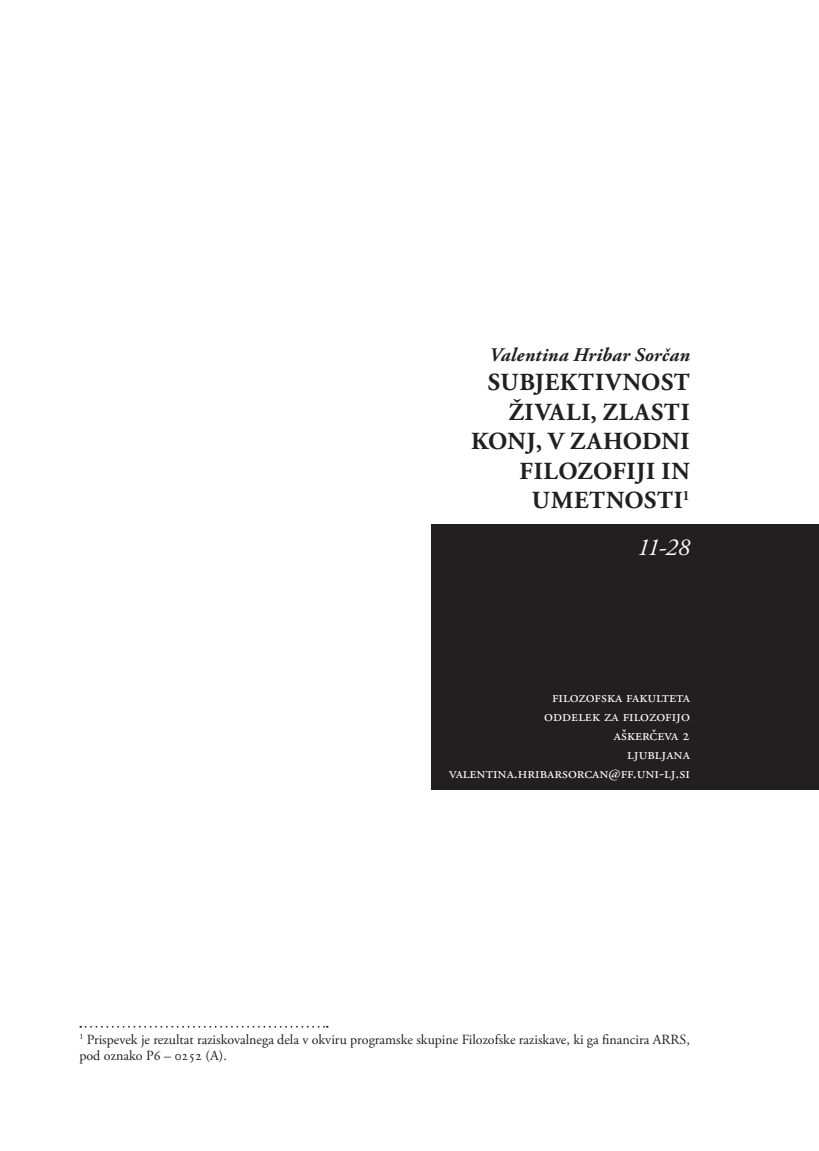
<style>
.page{position:relative;width:819px;height:1151px;background:#fff}
.page>*{position:absolute;margin:0;border:0;box-sizing:border-box;transform-origin:0 0}
.t1{font:700 24.5px/29.4px "Adobe Garamond Pro";letter-spacing:.025em;color:#231f20;text-align:right}
.t2{font:italic 24.5px "Adobe Garamond Pro";color:#fff}
.t3{font:italic 700 19.25px "Adobe Garamond Pro";letter-spacing:.01em;color:#231f20}
.t4{font:15.75px/18.9px "Adobe Garamond Pro";color:#fff;text-align:right}
.t5{font:14px/16.8px "Adobe Garamond Pro";color:#231f20}
</style>
<div class="page">
<div style="left:432px;top:525px;width:387px;height:265px;background:#231f20"></div>
<svg style="left:80px;top:1026px;width:248px;height:2px"></svg>
<h2 class="t3" style="left:489px;top:344px;width:202px">Valentina Hribar Sorčan</h2>
<h1 class="t1" style="left:471px;top:368px;width:220px">SUBJEKTIVNOST<br>ŽIVALI, ZLASTI<br>KONJ, V ZAHODNI<br>FILOZOFIJI IN<br>UMETNOSTI<sup>1</sup></h1>
<h1 class="t2" style="left:637px;top:532px;width:54px">11-28</h1>
<p class="t4" style="left:449px;top:688px;width:242px">filozofska fakulteta<br>oddelek za filozofijo<br>aškerčeva 2<br>ljubljana valentina.hribarsorcan@ff.uni-lj.si</p>
<p class="t5" style="left:79px;top:1031px;width:612px"><sup>1</sup> Prispevek je rezultat raziskovalnega dela v okviru programske skupine Filozofske raziskave, ki ga financira ARRS, pod oznako P6 – 0252 (A).</p>
</div>
